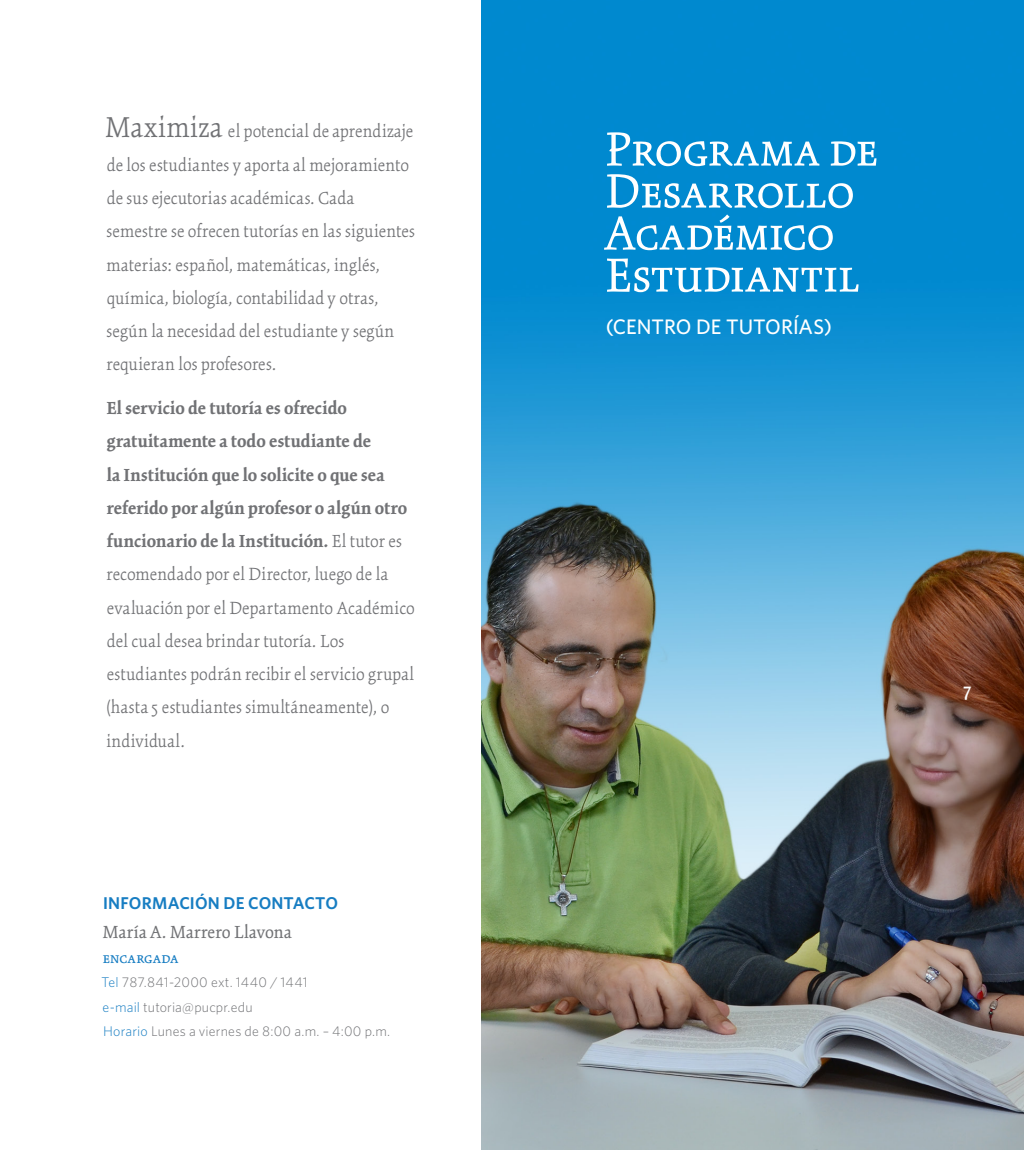
<style>
.page{position:relative;width:1024px;height:1150px;background:#fff}
.page>*{position:absolute;margin:0;border:0;box-sizing:border-box;transform-origin:0 0}
.t1{font:52.5px "Kinesis Pro 3";letter-spacing:.005em;color:#fff}
.t2{font:500 21px "Whitney";color:#fff}
.t3{font:600 21px "Kinesis Pro 3";color:#fff}
.t4{font:300 19.25px/33.2px "Kinesis Pro 3";letter-spacing:.015em;color:#717275}
.t5{font:19.25px "Kinesis Pro 3";color:#717275}
.t6{font:600 17.15px "Whitney";letter-spacing:.01em;color:#177dc2}
.t7{font:17.15px "Kinesis Pro 3";letter-spacing:.015em;color:#177dc2}
.t8{font:300 14px "Whitney";letter-spacing:.015em;color:#717275}
.s1{font-size:31.5px}
.s2{font-weight:700}
.s3{color:#177dc2}
</style>
<div class="page">
<img style="left:482px;top:0;width:542px;height:1150px">
<p class="t4" style="left:106px;top:115px;width:311px"><span class="s1">Maximiza</span> el potencial de aprendizaje de los estudiantes y aporta al mejoramiento de sus ejecutorias académicas. Cada semestre se ofrecen tutorías en las siguientes materias: español, matemáticas, inglés, química, biología, contabilidad y otras, según la necesidad del estudiante y según requieran los profesores.</p>
<p class="t4" style="left:106px;top:391px;width:311px"><span class="s2">El servicio de tutoría es ofrecido gratuitamente a todo estudiante de<br>la Institución que lo solicite o que sea referido por algún profesor o algún otro funcionario de la Institución.</span> El tutor es recomendado por el Director, luego de la evaluación por el Departamento Académico del cual desea brindar tutoría. Los estudiantes podrán recibir el servicio grupal (hasta 5 estudiantes simultáneamente), o individual.</p>
<p class="t6" style="left:103px;top:892px;width:236px">INFORMACIÓN DE CONTACTO</p>
<p class="t5" style="left:103px;top:921px;width:190px">María A. Marrero Llavona</p>
<p class="t7" style="left:103px;top:947px;width:77px">encargada</p>
<p class="t8" style="left:101px;top:974px;width:208px"><span class="s3">Tel</span> 787.841-2000 ext. 1440 / 1441</p>
<p class="t8" style="left:103px;top:998px;width:152px"><span class="s3">e-mail</span> tutoria@pucpr.edu</p>
<p class="t8" style="left:103px;top:1023px;width:289px"><span class="s3">Horario</span> Lunes a viernes de 8:00 a.m. – 4:00 p.m.</p>
<p class="t1" style="left:605px;top:119px;width:275px">Programa de</p>
<p class="t1" style="left:605px;top:161px;width:251px">Desarrollo</p>
<p class="t1" style="left:604px;top:203px;width:232px">Académico</p>
<p class="t1" style="left:605px;top:245px;width:256px">Estudiantil</p>
<p class="t2" style="left:606px;top:313px;width:228px">(CENTRO DE TUTORÍAS)</p>
<p class="t3" style="left:963px;top:677px;width:9px">7</p>
</div>
